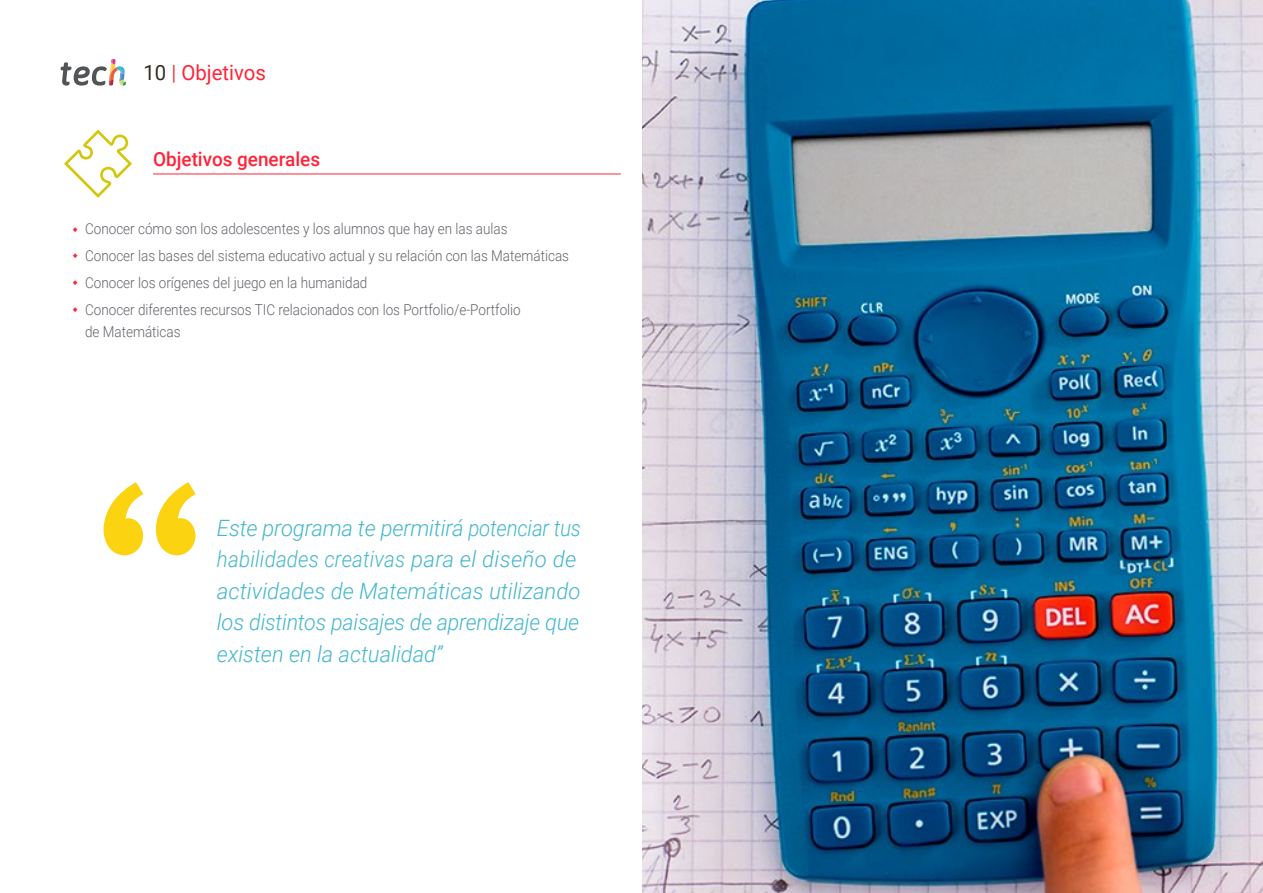
<style>
.page{position:relative;width:1263px;height:893px;background:#fff}
.page>*{position:absolute;margin:0;border:0;box-sizing:border-box;transform-origin:0 0}
.t1{font:italic 300 22.5px/31.5px "Roboto";color:#43b7cf}
.t2{font:21px "Roboto";color:#ff2438}
.t3{font:500 19.5px "Roboto";color:#ff2438}
.t4{font:300 15px/26.7px "Roboto";color:#61646a;scale:.9 1}
.s1{color:#312e20}
.s2{color:#e34746}
</style>
<div class="page">
<hr style="left:153px;top:174px;width:468px;height:1px;background:#ff2438">
<svg style="left:64px;top:130px;width:68px;height:68px"></svg>
<svg style="left:104px;top:482px;width:92px;height:73px"></svg>
<svg style="left:61px;top:59px;width:65px;height:27px"></svg>
<img style="left:642px;top:0;width:621px;height:893px">
<h2 class="t2" style="left:144px;top:57px;width:124px"><span class="s1">10</span> <span class="s2">|</span> Objetivos</h2>
<h3 class="t3" style="left:153px;top:145px;width:169px">Objetivos generales</h3>
<p class="t4" style="left:85px;top:215px;width:539px">Conocer cómo son los adolescentes y los alumnos que hay en las aulas<br>Conocer las bases del sistema educativo actual y su relación con las Matemáticas Conocer los orígenes del juego en la humanidad<br>Conocer diferentes recursos TIC relacionados con los Portfolio/e-Portfolio</p>
<p class="t4" style="left:85px;top:318px;width:108px">de Matemáticas</p>
<h1 class="t1" style="left:217px;top:511px;width:366px">Este programa te permitirá potenciar tus habilidades creativas para el diseño de actividades de Matemáticas utilizando los distintos paisajes de aprendizaje que existen en la actualidad”</h1>
</div>
